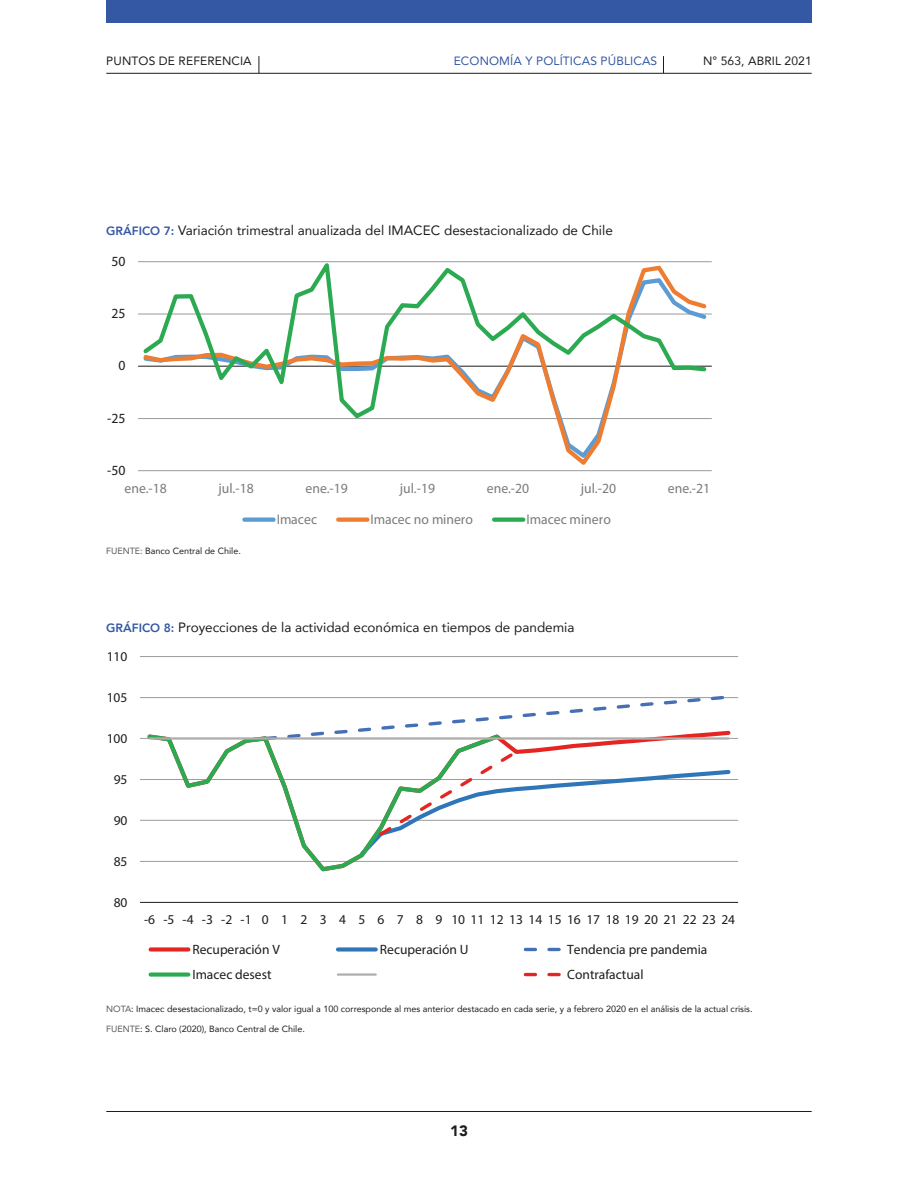
<style>
.page{position:relative;width:918px;height:1188px;background:#fff}
.page>*{position:absolute;margin:0;border:0;box-sizing:border-box;transform-origin:0 0}
.t1{font:900 15px "Avenir";color:#1d1d1b}
.t2{font:14.1px "Myriad Pro";color:#7c7b7b}
.t3{font:14.1px "Myriad Pro";color:#1d1d1b}
.t4{font:13.5px "Myriad Pro";color:#1d1d1b}
.tit_graf_cuadros{font:13.5px "Avenir";color:#1d1d1b}
.t5{font:12px "Avenir";letter-spacing:.01em;color:#1d1d1b}
.t6{font:12px "Avenir";letter-spacing:.01em;color:#3458a4}
.text_fuente{font:9px "Avenir";color:#1d1d1b}
.s1{font-weight:800;font-size:12px;color:#3458a4}
.s2{color:#575756}
</style>
<div class="page">
<hr style="left:106px;top:1111px;width:706px;height:1px;background:#1d1d1b">
<div style="left:106px;top:0;width:706px;height:23px;background:#3458a4"></div>
<hr style="left:106px;top:73px;width:706px;height:1px;background:#1d1d1b">
<svg style="left:259px;top:56px;width:1px;height:17px"></svg>
<svg style="left:663px;top:56px;width:1px;height:17px"></svg>
<hr style="left:138px;top:470px;width:574px;height:1px;background:#9d9c9c">
<hr style="left:138px;top:418px;width:574px;height:1px;background:#9d9c9c">
<hr style="left:138px;top:314px;width:574px;height:1px;background:#9d9c9c">
<hr style="left:138px;top:261px;width:574px;height:1px;background:#9d9c9c">
<hr style="left:138px;top:366px;width:574px;height:1px;background:#1d1d1b">
<svg style="left:557px;top:421px;width:50px;height:44px"></svg>
<svg style="left:140px;top:262px;width:569px;height:159px"></svg>
<svg style="left:244px;top:518px;width:30px;height:4px"></svg>
<svg style="left:338px;top:518px;width:29px;height:4px"></svg>
<svg style="left:494px;top:518px;width:29px;height:4px"></svg>
<hr style="left:140px;top:861px;width:598px;height:1px;background:#9d9c9c">
<hr style="left:140px;top:820px;width:598px;height:1px;background:#9d9c9c">
<hr style="left:140px;top:779px;width:598px;height:1px;background:#9d9c9c">
<hr style="left:140px;top:738px;width:598px;height:1px;background:#9d9c9c">
<hr style="left:140px;top:697px;width:598px;height:1px;background:#9d9c9c">
<hr style="left:140px;top:656px;width:598px;height:1px;background:#9d9c9c">
<hr style="left:140px;top:902px;width:598px;height:1px;background:#1d1d1b">
<svg style="left:145px;top:734px;width:213px;height:138px"></svg>
<hr style="left:150px;top:737px;width:578px;height:3px;background:#b0acac">
<svg style="left:262px;top:696px;width:471px;height:164px"></svg>
<div style="left:151px;top:947px;width:37px;height:5px;background:#e52521"></div>
<div style="left:338px;top:947px;width:38px;height:5px;background:#2e76b8"></div>
<svg style="left:525px;top:948px;width:36px;height:3px"></svg>
<div style="left:151px;top:972px;width:37px;height:5px;background:#2baa52"></div>
<hr style="left:338px;top:973px;width:38px;height:3px;background:#b0acac">
<svg style="left:525px;top:973px;width:36px;height:3px"></svg>
<h3 class="t5" style="left:106px;top:51px;width:147px">PUNTOS DE REFERENCIA</h3>
<h3 class="t6" style="left:454px;top:51px;width:205px">ECONOMÍA Y POLÍTICAS PÚBLICAS</h3>
<h3 class="t5" style="left:703px;top:52px;width:110px">N° 563, ABRIL 2021</h3>
<p class="tit_graf_cuadros" style="left:106px;top:219px;width:508px"><span class="s1">GRÁFICO 7:</span> Variación trimestral anualizada del IMACEC desestacionalizado de Chile</p>
<p class="t3" style="left:111px;top:253px;width:16px">50</p>
<p class="t3" style="left:111px;top:305px;width:16px">25</p>
<p class="t3" style="left:118px;top:357px;width:9px">0</p>
<p class="t3" style="left:107px;top:409px;width:20px">-25</p>
<p class="t3" style="left:107px;top:461px;width:20px">-50</p>
<p class="t2" style="left:124px;top:480px;width:44px">ene.-18</p>
<p class="t2" style="left:219px;top:480px;width:37px">jul.-18</p>
<p class="t2" style="left:306px;top:480px;width:44px">ene.-19</p>
<p class="t2" style="left:400px;top:480px;width:37px">jul.-19</p>
<p class="t2" style="left:487px;top:480px;width:44px">ene.-20</p>
<p class="t2" style="left:581px;top:480px;width:37px">jul.-20</p>
<p class="t2" style="left:668px;top:480px;width:44px">ene.-21</p>
<p class="t2" style="left:277px;top:510px;width:42px">Imacec</p>
<p class="t2" style="left:371px;top:510px;width:104px">Imacec no minero</p>
<p class="t2" style="left:526px;top:510px;width:86px">Imacec minero</p>
<p class="text_fuente" style="left:106px;top:544px;width:136px"><span class="s2">FUENTE:</span> Banco Central de Chile.</p>
<p class="tit_graf_cuadros" style="left:106px;top:617px;width:470px"><span class="s1">GRÁFICO 8:</span> Proyecciones de la actividad económica en tiempos de pandemia</p>
<p class="t4" style="left:107px;top:648px;width:22px">110</p>
<p class="t4" style="left:107px;top:689px;width:22px">105</p>
<p class="t4" style="left:107px;top:730px;width:22px">100</p>
<p class="t4" style="left:114px;top:771px;width:15px">95</p>
<p class="t4" style="left:114px;top:812px;width:15px">90</p>
<p class="t4" style="left:114px;top:853px;width:15px">85</p>
<p class="t4" style="left:114px;top:894px;width:15px">80</p>
<p class="t4" style="left:144px;top:911px;width:593px">-6 -5 -4 -3 -2 -1 0 1 2 3 4 5 6 7 8 9 101112131415161718192021222324</p>
<p class="t4" style="left:193px;top:941px;width:89px">Recuperación V</p>
<p class="t4" style="left:380px;top:941px;width:90px">Recuperación U</p>
<p class="t4" style="left:567px;top:941px;width:141px">Tendencia pre pandemia</p>
<p class="t4" style="left:193px;top:966px;width:81px">Imacec desest</p>
<p class="t4" style="left:567px;top:966px;width:78px">Contrafactual</p>
<p class="text_fuente" style="left:106px;top:1002px;width:648px"><span class="s2">NOTA</span>: Imacec desestacionalizado, t=0 y valor igual a 100 corresponde al mes anterior destacado en cada serie, y a febrero 2020 en el análisis de la actual crisis.</p>
<p class="text_fuente" style="left:106px;top:1022px;width:200px"><span class="s2">FUENTE</span>: S. Claro (2020), Banco Central de Chile.</p>
<h1 class="t1" style="left:450px;top:1118px;width:19px">13</h1>
</div>
